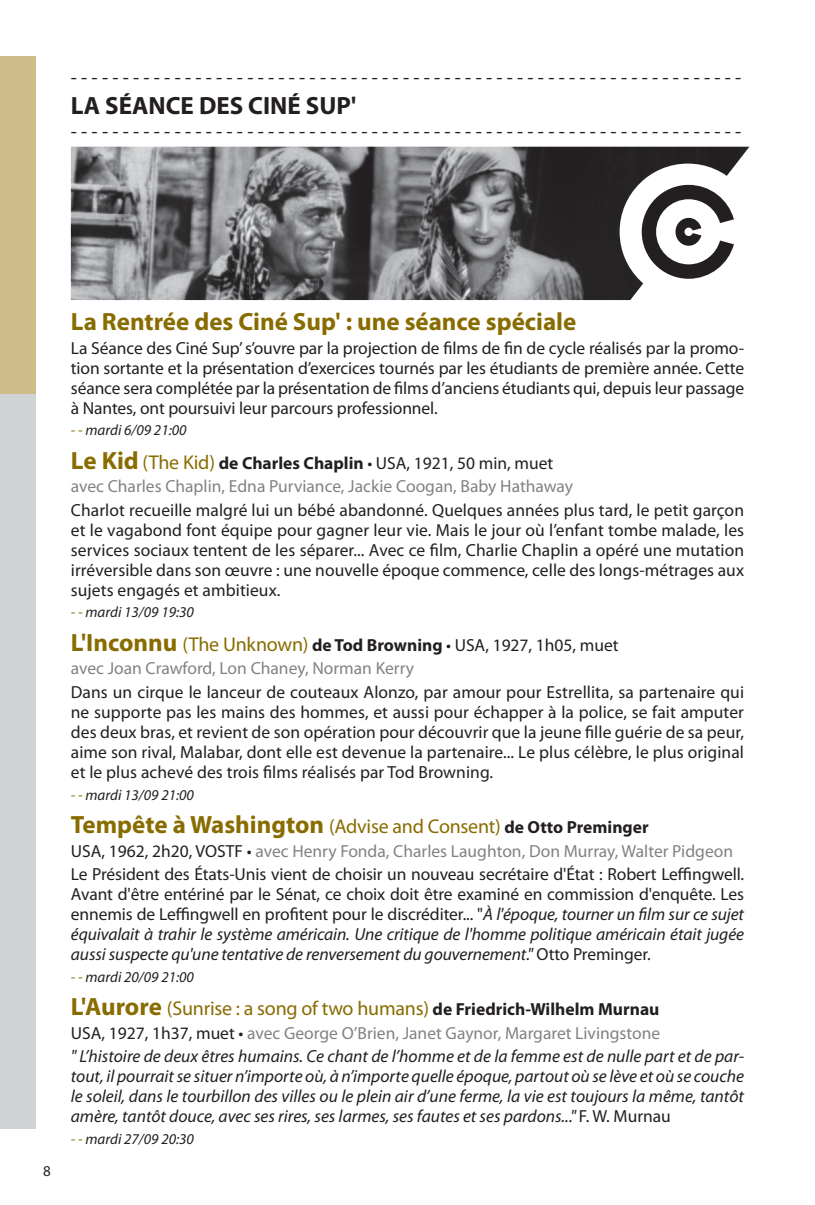
<style>
.page{position:relative;width:815px;height:1205px;background:#fff}
.page>*{position:absolute;margin:0;border:0;box-sizing:border-box;transform-origin:0 0}
.t1{font:700 25px "Myriad Pro";color:#886c00}
.t2{font:700 25px "Myriad Pro";color:#231f20}
.t3{font:20px "Myriad Pro";color:#231f20}
.t4{font:20px "Myriad Pro";letter-spacing:-.01em;color:#886c00}
.t5{font:17.5px/20px "Myriad Pro";color:#231f20;text-align:justify}
.t6{font:italic 17.5px/20px "Myriad Pro";color:#231f20;text-align:justify}
.t7{font:17.5px/23.5px "Myriad Pro";color:#808285}
.t8{font:italic 15px "Myriad Pro";color:#231f20}
.t9{font:15px "Myriad Pro";color:#231f20}
.s1{color:#886c00}
.s2{font-weight:700;font-size:25px;color:#886c00}
.s3{font-size:20px;color:#886c00}
.s4{font-weight:700;color:#231f20}
.s5{color:#231f20}
.s6{font-weight:400;font-size:20px}
.s7{font-size:17.5px;color:#231f20}
.s8{color:#808285}
.s9{font-style:normal}
.s10{font-weight:700;font-size:25px}
.s11{font-weight:700;font-size:17.5px;color:#231f20}
.s12{font-style:normal;color:#808285}
</style>
<div class="page">
<img style="left:71px;top:147px;width:678px;height:153px">
<div style="left:620px;top:164px;width:136px;height:136px;background:#fff;border-radius:50%"></div>
<svg style="left:642px;top:185px;width:92px;height:94px"></svg>
<div style="left:0;top:57px;width:35px;height:1072px;background:#d1d2d4"></div>
<div style="left:0;top:57px;width:35px;height:337px;background:#cfbc89"></div>
<p class="t3" style="left:71px;top:65px;width:672px">- - - - - - - - - - - - - - - - - - - - - - - - - - - - - - - - - - - - - - - - - - - - - - - - - - - - - - - - - - - - - - - - -</p>
<h1 class="t2" style="left:71px;top:89px;width:287px">LA SÉANCE DES CINÉ SUP'</h1>
<p class="t3" style="left:71px;top:119px;width:672px">- - - - - - - - - - - - - - - - - - - - - - - - - - - - - - - - - - - - - - - - - - - - - - - - - - - - - - - - - - - - - - - - -</p>
<p class="t9" style="left:43px;top:1161px;width:9px">8</p>
<h1 class="t1" style="left:71px;top:305px;width:507px">La Rentrée des Ciné Sup' : une séance spéciale</h1>
<p class="t5" style="left:71px;top:337px;width:675px">La Séance des Ciné Sup’ s’ouvre par la projection de films de fin de cycle réalisés par la promo&shy;tion sortante et la présentation d’exercices tournés par les étudiants de première année. Cette séance sera complétée par la présentation de films d’anciens étudiants qui, depuis leur passage à Nantes, ont poursuivi leur parcours professionnel.</p>
<p class="t8" style="left:71px;top:421px;width:117px"><span class="s1">- -</span> mardi 6/09 21:00</p>
<p class="t7" style="left:71px;top:451px;width:504px"><span class="s2">Le Kid</span> <span class="s3">(The Kid)</span> <span class="s4">de Charles Chaplin</span> <span class="s5">• USA, 1921, 50 min, muet </span>avec Charles Chaplin, Edna Purviance, Jackie Coogan, Baby Hathaway</p>
<p class="t5" style="left:71px;top:500px;width:675px">Charlot recueille malgré lui un bébé abandonné. Quelques années plus tard, le petit garçon et le vagabond font équipe pour gagner leur vie. Mais le jour où l’enfant tombe malade, les services sociaux tentent de les séparer... Avec ce film, Charlie Chaplin a opéré une mutation irréversible dans son œuvre : une nouvelle époque commence, celle des longs-métrages aux sujets engagés et ambitieux.</p>
<p class="t8" style="left:71px;top:603px;width:125px"><span class="s1">- -</span> mardi 13/09 19:30</p>
<p class="t7" style="left:71px;top:633px;width:549px"><span class="s2">L'Inconnu</span> <span class="s3">(The Unknown)</span> <span class="s4">de Tod Browning</span> <span class="s5">• USA, 1927, 1h05, muet </span>avec Joan Crawford, Lon Chaney, Norman Kerry</p>
<p class="t5" style="left:71px;top:682px;width:675px">Dans un cirque le lanceur de couteaux Alonzo, par amour pour Estrellita, sa partenaire qui ne supporte pas les mains des hommes, et aussi pour échapper à la police, se fait amputer des deux bras, et revient de son opération pour découvrir que la jeune fille guérie de sa peur, aime son rival, Malabar, dont elle est devenue la partenaire... Le plus célèbre, le plus original et le plus achevé des trois films réalisés par Tod Browning.</p>
<p class="t8" style="left:71px;top:785px;width:125px"><span class="s1">- -</span> mardi 13/09 21:00</p>
<h1 class="t1" style="left:71px;top:808px;width:579px">Tempête à Washington <span class="s6">(Advise and Consent)</span> <span class="s7">de Otto Preminger</span></h1>
<p class="t5" style="left:71px;top:839px;width:675px;line-height:23.5px">USA, 1962, 2h20, VOSTF • <span class="s8">avec Henry Fonda, Charles Laughton, Don Murray, Walter Pidgeon<br></span>Le Président des États-Unis vient de choisir un nouveau secrétaire d'État : Robert Leffingwell.</p>
<p class="t6" style="left:71px;top:884px;width:675px"><span class="s9">Avant d'être entériné par le Sénat, ce choix doit être examiné en commission d'enquête. Les ennemis de Leffingwell en profitent pour le discréditer... "</span>À l'époque, tourner un film sur ce sujet équivalait à trahir le système américain. Une critique de l'homme politique américain était jugée aussi suspecte qu'une tentative de renversement du gouvernement." <span class="s9">Otto Preminger.</span></p>
<p class="t8" style="left:71px;top:967px;width:125px"><span class="s1">- -</span> mardi 20/09 21:00</p>
<p class="t4" style="left:71px;top:996px;width:590px"><span class="s10">L'Aurore</span> (Sunrise : a song of two humans) <span class="s11">de Friedrich-Wilhelm Murnau</span></p>
<p class="t6" style="left:71px;top:1021px;width:675px;line-height:23.5px"><span class="s9">USA, 1927, 1h37, muet •</span> <span class="s12">avec George O’Brien, Janet Gaynor, Margaret Livingstone<br></span>" L’histoire de deux êtres humains. Ce chant de l’homme et de la femme est de nulle part et de par-</p>
<p class="t6" style="left:71px;top:1066px;width:675px">tout, il pourrait se situer n’importe où, à n’importe quelle époque, partout où se lève et où se couche le soleil, dans le tourbillon des villes ou le plein air d’une ferme, la vie est toujours la même, tantôt amère, tantôt douce, avec ses rires, ses larmes, ses fautes et ses pardons..." <span class="s9">F. W. Murnau</span></p>
<p class="t8" style="left:71px;top:1129px;width:125px"><span class="s1">- -</span> mardi 27/09 20:30</p>
</div>
